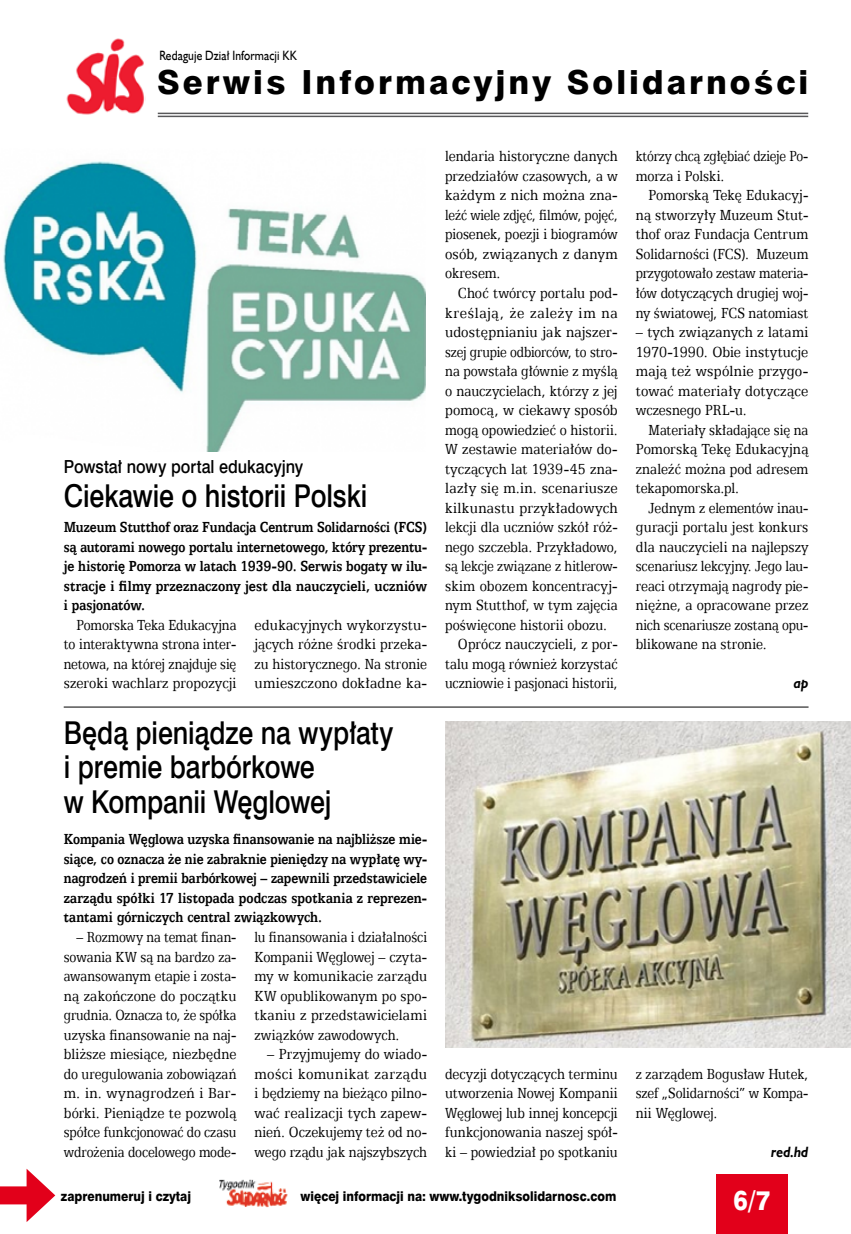
<style>
.page{position:relative;width:851px;height:1234px;background:#fff}
.page>*{position:absolute;margin:0;border:0;box-sizing:border-box;transform-origin:0 0}
.t1{font:33.3px "Swis 721 Hv EU";letter-spacing:.09em;color:#000}
.t2{font:31.5px/34.5px "Swis 721 Md EU";letter-spacing:-.005em;color:#000;scale:.85 1}
.t3{font:27px "Swis 721 Hv EU";color:#fff;scale:.9 1}
.t4{font:18px "Swis 721 Md EU";color:#000;scale:.9 1}
.t5{font:700 16.5px/19.5px "Egyptian 505 EU";letter-spacing:.005em;color:#000;text-align:justify;scale:.84 1}
.t6{font:16.5px/19.5px "Egyptian 505 EU";color:#000;text-align:justify;scale:.85 1}
.t7{font:16.5px/19.5px "Egyptian 505 EU";color:#000;text-align:justify;scale:.84 1}
.t8{font:16.5px/19.5px "Egyptian 505 EU";color:#000;text-align:justify;scale:.82 1}
.t9{font:16.5px/19.5px "Egyptian 505 EU";color:#000;text-align:justify;scale:.87 1}
.t10{font:16.5px/19.5px "Egyptian 505 EU";color:#000;text-align:justify;scale:.83 1}
.t11{font:16.5px/19.5px "Egyptian 505 EU";color:#000;text-align:justify;scale:.86 1}
.t12{font:16.5px/19.5px "Egyptian 505 EU";color:#000;text-align:justify;scale:.88 1}
.t13{font:16.5px "Egyptian 505 EU";color:#000;scale:.89 1}
.t14{font:16.5px/19.5px "Egyptian 505 EU";color:#000;scale:.81 1}
.t15{font:16.5px "Egyptian 505 EU";letter-spacing:.02em;color:#000;scale:.89 1}
.t16{font:16.5px "Egyptian 505 EU";letter-spacing:.045em;color:#000;scale:.89 1}
.t17{font:italic 700 15px "Humanst 521 EU";color:#000;scale:.9 1}
.t18{font:13.5px "Swis 721 Hv EU";color:#000;scale:.9 1}
.t19{font:13.5px "Humanst 521 EU";letter-spacing:.015em;color:#000;scale:.85 1}
</style>
<div class="page">
<div style="left:716px;top:1174px;width:72px;height:59px;background:#e2001a"></div>
<img style="left:219px;top:1179px;width:69px;height:27px">
<div style="left:0;top:1186px;width:38px;height:18px;background:#e2001a"></div>
<svg style="left:27px;top:1169px;width:28px;height:52px"></svg>
<img style="left:66px;top:38px;width:80px;height:77px">
<hr style="left:158px;top:113px;width:650px;height:1px;background:#58585a">
<hr style="left:158px;top:116px;width:650px;height:1px;background:#58585a">
<img style="left:3px;top:161px;width:422px;height:290px">
<img style="left:445px;top:721px;width:405px;height:326px">
<hr style="left:64px;top:706px;width:744px;height:1px;background:#000">
<p class="t19" style="left:159px;top:47px;width:163px">Redaguje Dział Informacji KK</p>
<h1 class="t1" style="left:157px;top:62px;width:652px">Serwis Informacyjny Solidarności</h1>
<p class="t4" style="left:64px;top:455px;width:267px">Powstał nowy portal edukacyjny</p>
<h2 class="t2" style="left:64px;top:480px;width:358px">Ciekawie o historii Polski</h2>
<p class="t5" style="left:64px;top:517px;width:434px">Muzeum Stutthof oraz Fundacja Centrum Solidarności (FCS) są autorami nowego portalu internetowego, który prezentu&shy;je historię Pomorza w latach 1939-90. Serwis bogaty w ilu&shy;stracje i filmy przeznaczony jest dla nauczycieli, uczniów i pasjonatów.</p>
<p class="t10" style="left:64px;top:614px;width:209px;text-indent:13px">Pomorska Teka Edukacyjna to interaktywna strona inter&shy;netowa, na której znajduje się szeroki wachlarz propozycji</p>
<p class="t12" style="left:254px;top:614px;width:198px">edukacyjnych wykorzystu&shy;jących różne środki przeka&shy;zu historycznego. Na stronie umieszczono dokładne ka-</p>
<h2 class="t2" style="left:64px;top:717px;width:389px">Będą pieniądze na wypłaty i premie barbórkowe<br>w Kompanii Węglowej</h2>
<p class="t5" style="left:64px;top:829px;width:434px">Kompania Węglowa uzyska finansowanie na najbliższe mie&shy;siące, co oznacza że nie zabraknie pieniędzy na wypłatę wy&shy;nagrodzeń i premii barbórkowej – zapewnili przedstawiciele zarządu spółki 17 listopada podczas spotkania z reprezen&shy;tantami górniczych central związkowych.</p>
<p class="t8" style="left:64px;top:926px;width:212px;text-indent:13px">– Rozmowy na temat finan&shy;sowania KW są na bardzo za&shy;awansowanym etapie i zosta&shy;ną zakończone do początku grudnia. Oznacza to, że spółka uzyska finansowanie na naj&shy;bliższe miesiące, niezbędne do uregulowania zobowiązań m. in. wynagrodzeń i Bar&shy;bórki. Pieniądze te pozwolą spółce funkcjonować do czasu wdrożenia docelowego mode-</p>
<p class="t10" style="left:254px;top:926px;width:209px">lu finansowania i działalności Kompanii Węglowej – czyta&shy;my w komunikacie zarządu KW opublikowanym po spo&shy;tkaniu z przedstawicielami związków zawodowych.</p>
<p class="t9" style="left:254px;top:1043px;width:200px;text-indent:13px">– Przyjmujemy do wiado&shy;mości komunikat zarządu i będziemy na bieżąco pilno&shy;wać realizacji tych zapew&shy;nień. Oczekujemy też od no&shy;wego rządu jak najszybszych</p>
<p class="t6" style="left:445px;top:146px;width:204px">lendaria historyczne danych przedziałów czasowych, a w każdym z nich można zna&shy;leźć wiele zdjęć, filmów, pojęć, piosenek, poezji i biogramów osób, związanych z danym okresem.</p>
<p class="t11" style="left:458px;top:283px;width:187px">Choć twórcy portalu pod-</p>
<p class="t16" style="left:445px;top:303px;width:195px">kreślają, że zależy im na</p>
<p class="t13" style="left:445px;top:322px;width:195px">udostępnianiu jak najszer-</p>
<p class="t8" style="left:445px;top:341px;width:212px">szej grupie odbiorców, to stro-</p>
<p class="t7" style="left:445px;top:361px;width:207px">na powstała głównie z myślą</p>
<p class="t11" style="left:445px;top:380px;width:202px">o nauczycielach, którzy z jej</p>
<p class="t12" style="left:445px;top:400px;width:198px">pomocą, w ciekawy sposób</p>
<p class="t6" style="left:445px;top:419px;width:204px">mogą opowiedzieć o historii.</p>
<p class="t9" style="left:445px;top:439px;width:200px">W zestawie materiałów do-</p>
<p class="t9" style="left:445px;top:458px;width:200px">tyczących lat 1939-45 zna-</p>
<p class="t13" style="left:445px;top:478px;width:195px">lazły się m.in. scenariusze</p>
<p class="t15" style="left:445px;top:498px;width:195px">kilkunastu przykładowych</p>
<p class="t6" style="left:445px;top:517px;width:204px">lekcji dla uczniów szkół róż-</p>
<p class="t6" style="left:445px;top:536px;width:204px">nego szczebla. Przykładowo,</p>
<p class="t8" style="left:445px;top:556px;width:212px">są lekcje związane z hitlerow-</p>
<p class="t9" style="left:445px;top:575px;width:200px">skim obozem koncentracyj-</p>
<p class="t6" style="left:445px;top:595px;width:204px">nym Stutthof, w tym zajęcia</p>
<p class="t6" style="left:445px;top:614px;width:192px">poświęcone historii obozu.</p>
<p class="t11" style="left:458px;top:634px;width:187px">Oprócz nauczycieli, z por-</p>
<p class="t7" style="left:445px;top:653px;width:207px">talu mogą również korzystać</p>
<p class="t10" style="left:445px;top:673px;width:209px">uczniowie i pasjonaci historii,</p>
<p class="t14" style="left:635px;top:146px;width:214px">którzy chcą zgłębiać dzieje Po&shy;morza i Polski.</p>
<p class="t11" style="left:635px;top:185px;width:202px;text-indent:13px">Pomorską Tekę Edukacyj&shy;ną stworzyły Muzeum Stut&shy;thof oraz Fundacja Centrum Solidarności (FCS). Muzeum przygotowało zestaw materia&shy;łów dotyczących drugiej woj&shy;ny światowej, FCS natomiast</p>
<p class="t9" style="left:635px;top:322px;width:200px">– tych związanych z latami 1970-1990. Obie instytucje mają też wspólnie przygo&shy;tować materiały dotyczące wczesnego PRL-u.</p>
<p class="t7" style="left:635px;top:419px;width:207px;text-indent:13px">Materiały składające się na Pomorską Tekę Edukacyjną znaleźć można pod adresem tekapomorska.pl.</p>
<p class="t7" style="left:635px;top:497px;width:207px;text-indent:13px">Jednym z elementów inau&shy;guracji portalu jest konkurs dla nauczycieli na najlepszy scenariusz lekcyjny. Jego lau&shy;reaci otrzymają nagrody pie&shy;niężne, a opracowane przez nich scenariusze zostaną opu&shy;blikowane na stronie.</p>
<p class="t17" style="left:793px;top:673px;width:18px">ap</p>
<p class="t6" style="left:445px;top:1063px;width:204px">decyzji dotyczących terminu utworzenia Nowej Kompanii Węglowej lub innej koncepcji funkcjonowania naszej spół&shy;ki – powiedział po spotkaniu</p>
<p class="t7" style="left:635px;top:1063px;width:207px">z zarządem Bogusław Hutek, szef „Solidarności” w Kompa&shy;nii Węglowej.</p>
<p class="t17" style="left:771px;top:1141px;width:43px">red.hd</p>
<p class="t18" style="left:61px;top:1187px;width:146px">zaprenumeruj i czytaj</p>
<p class="t18" style="left:300px;top:1187px;width:352px">więcej informacji na: www.tygodniksolidarnosc.com</p>
<h3 class="t3" style="left:733px;top:1183px;width:42px">6/7</h3>
</div>
